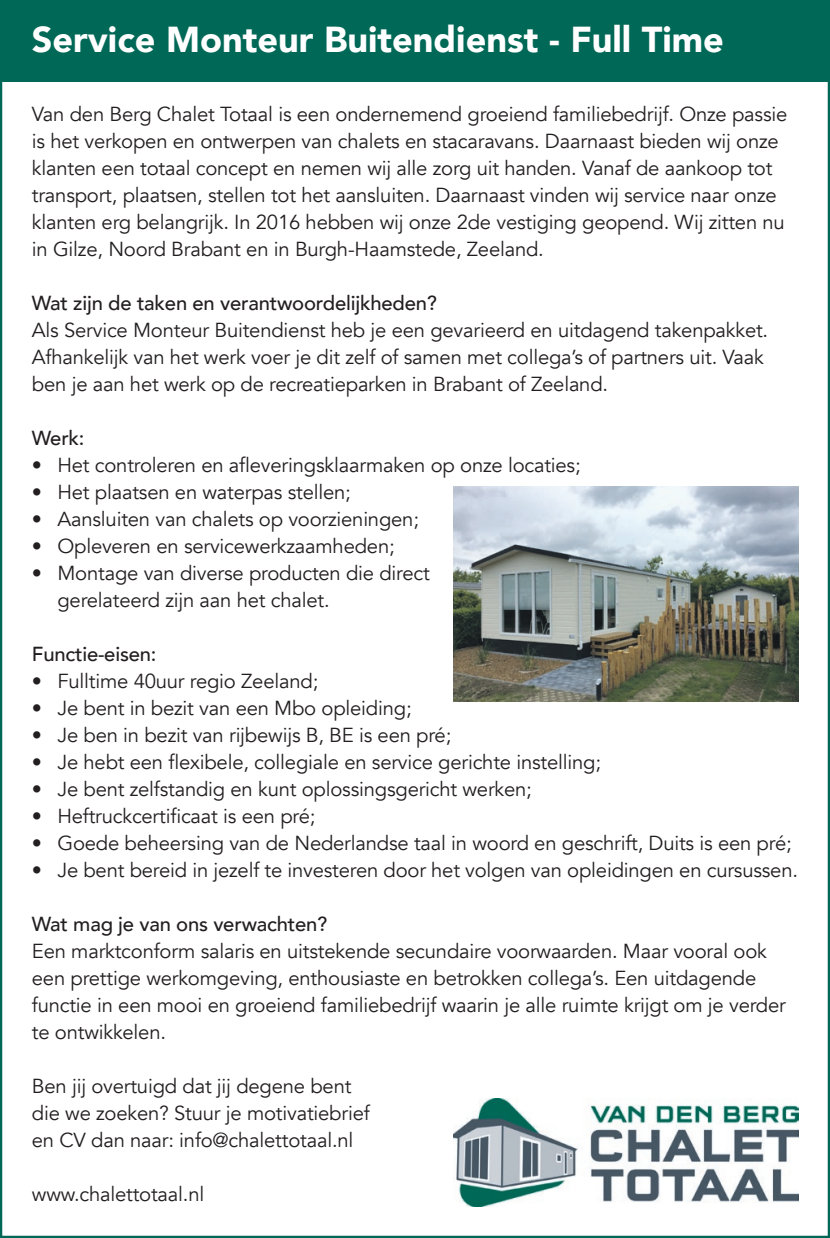
<style>
.page{position:relative;width:830px;height:1238px;background:#fff}
.page>*{position:absolute;margin:0;border:0;box-sizing:border-box;transform-origin:0 0}
.t1{font:900 36px "Avenir";color:#fff}
.t2{font:20.25px/27px "Avenir";letter-spacing:-.01em;color:#231f20}
.t3{font:500 20.25px "Avenir";letter-spacing:-.01em;color:#231f20}
</style>
<div class="page">
<div style="left:0;top:0;width:829px;height:82px;background:#006856"></div>
<img style="left:453px;top:1098px;width:344px;height:107px">
<img style="left:453px;top:487px;width:344px;height:215px">
<h1 class="t1" style="left:32px;top:9px;width:693px">Service Monteur Buitendienst - Full Time</h1>
<p class="t2" style="left:32px;top:101px;width:756px">Van den Berg Chalet Totaal is een ondernemend groeiend familiebedrijf. Onze passie is het verkopen en ontwerpen van chalets en stacaravans. Daarnaast bieden wij onze klanten een totaal concept en nemen wij alle zorg uit handen. Vanaf de aankoop tot transport, plaatsen, stellen tot het aansluiten. Daarnaast vinden wij service naar onze klanten erg belangrijk. In 2016 hebben wij onze 2de vestiging geopend. Wij zitten nu in Gilze, Noord Brabant en in Burgh-Haamstede, Zeeland.</p>
<p class="t3" style="left:32px;top:285px;width:406px">Wat zijn de taken en verantwoordelijkheden?</p>
<p class="t2" style="left:32px;top:317px;width:737px">Als Service Monteur Buitendienst heb je een gevarieerd en uitdagend takenpakket.<br>Afhankelijk van het werk voer je dit zelf of samen met collega’s of partners uit. Vaak ben je aan het werk op de recreatieparken in Brabant of Zeeland.</p>
<p class="t3" style="left:32px;top:420px;width:54px">Werk:</p>
<p class="t2" style="left:32px;top:452px;width:550px">• Het controleren en afleveringsklaarmaken op onze locaties;</p>
<p class="t2" style="left:32px;top:479px;width:320px">• Het plaatsen en waterpas stellen;</p>
<p class="t2" style="left:32px;top:506px;width:388px">• Aansluiten van chalets op voorzieningen;</p>
<p class="t2" style="left:32px;top:533px;width:364px">• Opleveren en servicewerkzaamheden;</p>
<p class="t2" style="left:57px;top:560px;width:373px;text-indent:-26px">• Montage van diverse producten die direct gerelateerd zijn aan het chalet.</p>
<p class="t3" style="left:32px;top:636px;width:126px">Functie-eisen:</p>
<p class="t2" style="left:32px;top:668px;width:288px">• Fulltime 40uur regio Zeeland;</p>
<p class="t2" style="left:32px;top:695px;width:381px">• Je bent in bezit van een Mbo opleiding;</p>
<p class="t2" style="left:32px;top:722px;width:420px">• Je ben in bezit van rijbewijs B, BE is een pré;</p>
<p class="t2" style="left:32px;top:748px;width:570px">• Je hebt een flexibele, collegiale en service gerichte instelling;</p>
<p class="t2" style="left:32px;top:775px;width:501px">• Je bent zelfstandig en kunt oplossingsgericht werken;</p>
<p class="t2" style="left:32px;top:802px;width:285px">• Heftruckcertificaat is een pré;</p>
<p class="t2" style="left:32px;top:829px;width:760px">• Goede beheersing van de Nederlandse taal in woord en geschrift, Duits is een pré;</p>
<p class="t2" style="left:32px;top:856px;width:767px">• Je bent bereid in jezelf te investeren door het volgen van opleidingen en cursussen.</p>
<p class="t3" style="left:32px;top:906px;width:297px">Wat mag je van ons verwachten?</p>
<p class="t2" style="left:32px;top:937px;width:755px">Een marktconform salaris en uitstekende secundaire voorwaarden. Maar vooral ook een prettige werkomgeving, enthousiaste en betrokken collega’s. Een uitdagende functie in een mooi en groeiend familiebedrijf waarin je alle ruimte krijgt om je verder te ontwikkelen.</p>
<p class="t2" style="left:32px;top:1072px;width:339px">Ben jij overtuigd dat jij degene bent die we zoeken? Stuur je motivatiebrief en CV dan naar: info@chalettotaal.nl</p>
<p class="t2" style="left:32px;top:1180px;width:174px">www.chalettotaal.nl</p>
</div>
